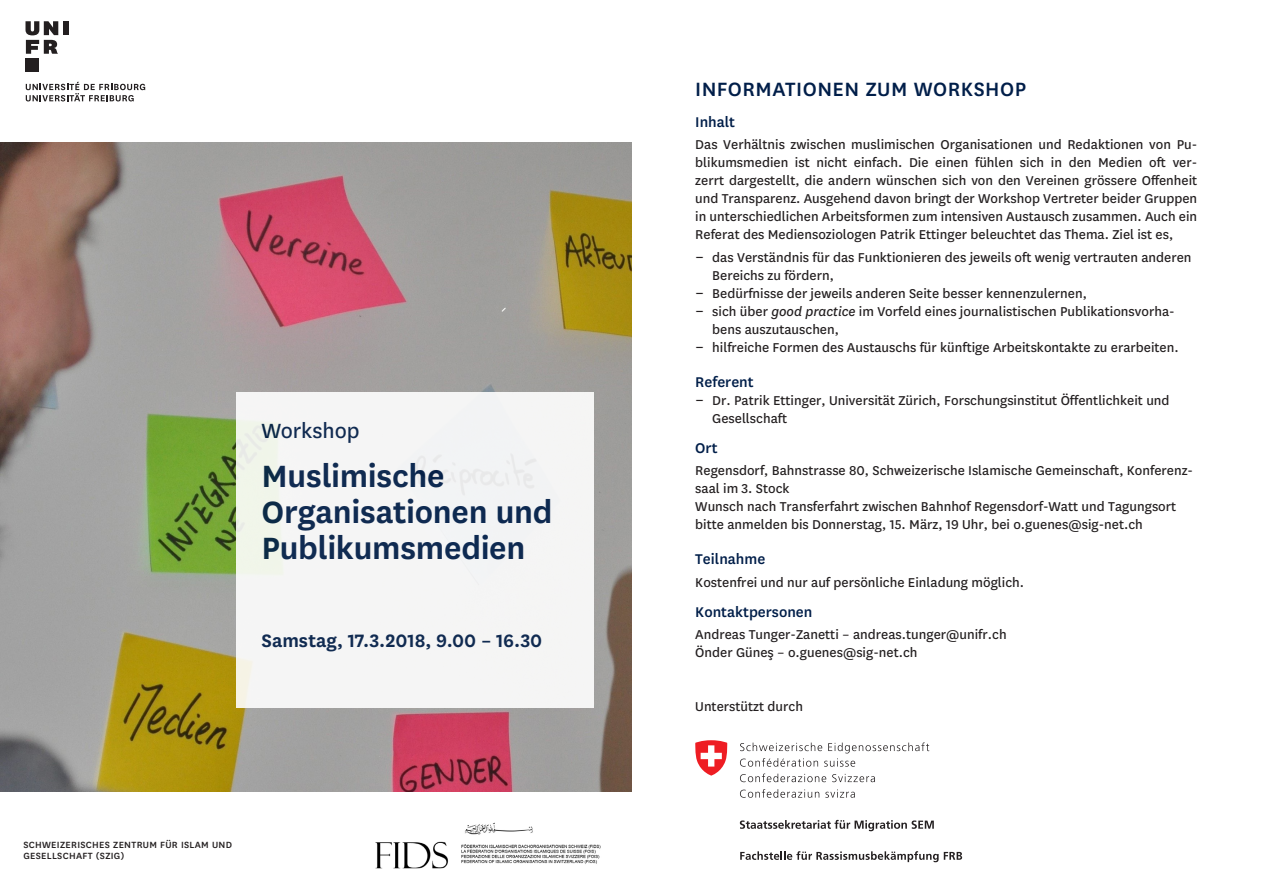
<style>
.page{position:relative;width:1263px;height:893px;background:#fff}
.page>*{position:absolute;margin:0;border:0;box-sizing:border-box;transform-origin:0 0}
.t1{font:600 36px/36px "National Uni Fr";letter-spacing:-.01em;color:#001e49}
.t2{font:24px "National Uni Fr";letter-spacing:-.005em;color:#001e49}
.t3{font:500 22.5px "National Uni Fr";letter-spacing:.025em;color:#001e49}
.t4{font:600 21px "National Uni Fr";letter-spacing:-.005em;color:#001e49}
.paragraphe_texte_cou{font:500 16.5px "National Uni Fr";color:#001e49}
.paragraphe_texte_cou-2{font:15px/18px "National Uni Fr";color:#231f20}
.Fakultät{font:500 10.5px/11.2px "National Uni Fr";letter-spacing:.03em;color:#231f20}
.s1{font-size:18px}
.s2{font-style:italic}
</style>
<div class="page">
<svg style="left:26px;top:82px;width:119px;height:19px"></svg>
<div style="left:63px;top:21px;width:5px;height:14px;background:#231f20"></div>
<div style="left:26px;top:58px;width:13px;height:14px;background:#231f20"></div>
<svg style="left:26px;top:21px;width:32px;height:33px"></svg>
<img style="left:0;top:142px;width:631px;height:650px">
<div style="left:236px;top:392px;width:357px;height:315px;background:#f5f5f5"></div>
<img style="left:375px;top:822px;width:226px;height:47px">
<svg style="left:740px;top:820px;width:194px;height:11px"></svg>
<svg style="left:740px;top:742px;width:189px;height:25px"></svg>
<svg style="left:740px;top:773px;width:86px;height:9px"></svg>
<svg style="left:832px;top:774px;width:43px;height:8px"></svg>
<svg style="left:740px;top:789px;width:79px;height:9px"></svg>
<svg style="left:825px;top:789px;width:30px;height:9px"></svg>
<svg style="left:740px;top:851px;width:222px;height:11px"></svg>
<svg style="left:695px;top:740px;width:33px;height:36px"></svg>
<h2 class="t2" style="left:261px;top:415px;width:99px">Workshop</h2>
<h1 class="t1" style="left:261px;top:455px;width:292px">Muslimische<br>Organisationen und<br>Publikumsmedien</h1>
<h3 class="t4" style="left:261px;top:626px;width:282px">Samstag, 17.3.2018, 9.00 – 16.30</h3>
<p class="Fakultät" style="left:23px;top:839px;width:210px">SCHWEIZERISCHES ZENTRUM FÜR ISLAM UND<br>GESELLSCHAFT (SZIG)</p>
<p class="t3" style="left:695px;top:73px;width:332px">INFORMATIONEN ZUM WORKSHOP</p>
<p class="paragraphe_texte_cou" style="left:695px;top:111px;width:41px">Inhalt</p>
<p class="paragraphe_texte_cou-2" style="left:695px;top:135px;width:503px;text-align:justify">Das Verhältnis zwischen muslimischen Organisationen und Redaktionen von Pu&shy;blikumsmedien ist nicht einfach. Die einen fühlen sich in den Medien oft ver&shy;zerrt dargestellt, die andern wünschen sich von den Vereinen grössere Offenheit und Transparenz. Ausgehend davon bringt der Workshop Vertreter beider Gruppen in unterschiedlichen Arbeitsformen zum intensiven Austausch zusammen. Auch ein Referat des Mediensoziologen Patrik Ettinger beleuchtet das Thema. Ziel ist es,</p>
<p class="paragraphe_texte_cou-2" style="left:712px;top:247px;width:481px;text-indent:-17px"><span class="s1">–</span> das Verständnis für das Funktionieren des jeweils oft wenig vertrauten anderen<br>Bereichs zu fördern,</p>
<p class="paragraphe_texte_cou-2" style="left:695px;top:283px;width:393px"><span class="s1">–</span> Bedürfnisse der jeweils anderen Seite besser kennenzulernen,</p>
<p class="paragraphe_texte_cou-2" style="left:712px;top:301px;width:464px;text-indent:-17px"><span class="s1">–</span> sich über <span class="s2">good practice</span> im Vorfeld eines journalistischen Publikationsvorha&shy;bens auszutauschen,</p>
<p class="paragraphe_texte_cou-2" style="left:695px;top:337px;width:485px"><span class="s1">–</span> hilfreiche Formen des Austauschs für künftige Arbeitskontakte zu erarbeiten.</p>
<p class="paragraphe_texte_cou" style="left:695px;top:370px;width:60px">Referent</p>
<p class="paragraphe_texte_cou-2" style="left:712px;top:390px;width:459px;text-indent:-17px"><span class="s1">–</span> Dr. Patrik Ettinger, Universität Zürich, Forschungsinstitut Öffentlichkeit und<br>Gesellschaft</p>
<p class="paragraphe_texte_cou" style="left:695px;top:437px;width:24px">Ort</p>
<p class="paragraphe_texte_cou-2" style="left:695px;top:461px;width:499px">Regensdorf, Bahnstrasse 80, Schweizerische Islamische Gemeinschaft, Konferenz&shy;saal im 3. Stock</p>
<p class="paragraphe_texte_cou-2" style="left:695px;top:497px;width:482px">Wunsch nach Transferfahrt zwischen Bahnhof Regensdorf-Watt und Tagungsort bitte anmelden bis Donnerstag, 15. März, 19 Uhr, bei o.guenes@sig-net.ch</p>
<p class="paragraphe_texte_cou" style="left:695px;top:548px;width:71px">Teilnahme</p>
<p class="paragraphe_texte_cou-2" style="left:695px;top:572px;width:330px">Kostenfrei und nur auf persönliche Einladung möglich.</p>
<p class="paragraphe_texte_cou" style="left:695px;top:601px;width:119px">Kontaktpersonen</p>
<p class="paragraphe_texte_cou-2" style="left:695px;top:625px;width:313px">Andreas Tunger-Zanetti – andreas.tunger@unifr.ch</p>
<p class="paragraphe_texte_cou-2" style="left:695px;top:643px;width:224px">Önder Güneş – o.guenes@sig-net.ch</p>
<p class="paragraphe_texte_cou-2" style="left:695px;top:697px;width:109px">Unterstützt durch</p>
</div>
